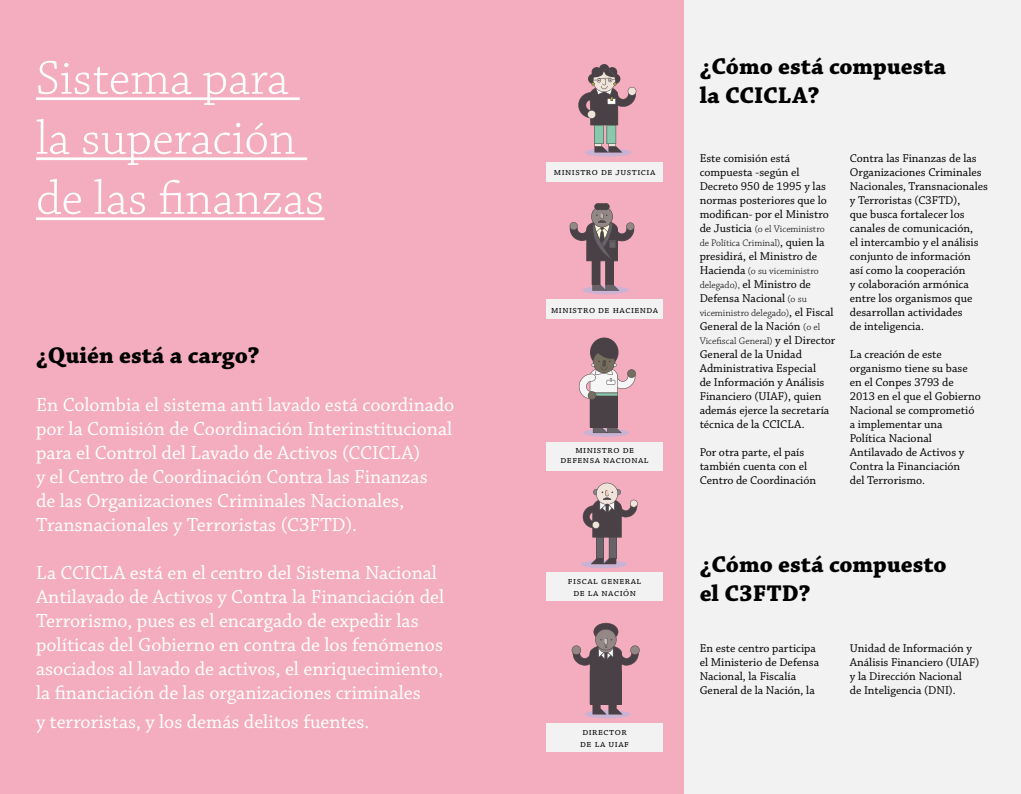
<style>
.page{position:relative;width:1021px;height:794px;background:#fff}
.page>*{position:absolute;margin:0;border:0;box-sizing:border-box;transform-origin:0 0}
.t1{font:300 50px/60px "Chaparral Pro";color:#fff}
.t2{font:700 24px/28.8px "Chaparral Pro";color:#000}
.t3{font:20px/24px "Chaparral Pro";color:#fff}
.t4{font:12px/14px "Chaparral Pro";color:#000}
.t5{font:300 10px/14px "Chaparral Pro";color:#000}
.t6{font:10px/12px "Chaparral Pro";letter-spacing:.05em;color:#000}
.s1{font-weight:400;font-size:12px}
.s2{font-weight:300;font-size:10px}
</style>
<div class="page">
<div style="left:0;top:0;width:684px;height:794px;background:#f4adbf"></div>
<div style="left:684px;top:0;width:336px;height:794px;background:#f2f2f2"></div>
<div style="left:585px;top:148px;width:46px;height:9px;background:#c9b2d3;border-radius:50%"></div>
<div style="left:607px;top:67px;width:10px;height:10px;background:#494145;border-radius:50%"></div>
<div style="left:599px;top:64px;width:10px;height:10px;background:#494145;border-radius:50%"></div>
<svg style="left:578px;top:69px;width:58px;height:84px"></svg>
<div style="left:583px;top:429px;width:46px;height:8px;background:#c9b2d3;border-radius:50%"></div>
<div style="left:590px;top:337px;width:28px;height:30px;background:#494145;border-radius:50%"></div>
<svg style="left:579px;top:345px;width:57px;height:88px"></svg>
<svg style="left:581px;top:560px;width:46px;height:8px"></svg>
<svg style="left:582px;top:483px;width:55px;height:81px"></svg>
<div style="left:582px;top:286px;width:46px;height:8px;background:#c9b2d3;border-radius:50%"></div>
<svg style="left:569px;top:203px;width:65px;height:88px"></svg>
<svg style="left:584px;top:710px;width:46px;height:8px"></svg>
<svg style="left:571px;top:623px;width:68px;height:91px"></svg>
<hr style="left:36px;top:97px;width:264px;height:3px;background:#fff">
<hr style="left:36px;top:157px;width:271px;height:3px;background:#fff">
<hr style="left:36px;top:217px;width:288px;height:3px;background:#fff">
<div style="left:546px;top:162px;width:116px;height:19px;background:#f2f2f2"></div>
<div style="left:546px;top:299px;width:116px;height:19px;background:#f2f2f2"></div>
<div style="left:546px;top:572px;width:116px;height:28px;background:#f2f2f2"></div>
<div style="left:546px;top:723px;width:116px;height:28px;background:#f2f2f2"></div>
<div style="left:546px;top:442px;width:116px;height:28px;background:#f2f2f2"></div>
<h1 class="t1" style="left:36px;top:50px;width:290px">Sistema para la superación de las finanzas</h1>
<h2 class="t2" style="left:699px;top:53px;width:248px">¿Cómo está compuesta la CCICLA?</h2>
<p class="t4" style="left:849px;top:152px;width:140px">Contra las Finanzas de las<br>Organizaciones Criminales<br>Nacionales, Transnacionales y Terroristas (C3FTD),<br>que busca fortalecer los canales de comunicación,<br>el intercambio y el análisis conjunto de información<br>así como la cooperación<br>y colaboración armónica entre los organismos que desarrollan actividades<br>de inteligencia.</p>
<p class="t4" style="left:849px;top:348px;width:132px">La creación de este organismo tiene su base en el Conpes 3793 de<br>2013 en el que el Gobierno<br>Nacional se comprometió a implementar una<br>Política Nacional<br>Antilavado de Activos y<br>Contra la Financiación<br>del Terrorismo.</p>
<p class="t4" style="left:699px;top:152px;width:131px">Este comisión está compuesta -según el<br>Decreto 950 de 1995 y las normas posteriores que lo modifican- por el Ministro</p>
<p class="t5" style="left:699px;top:222px;width:126px"><span class="s1">de Justicia</span> (o el Viceministro de Política Criminal)<span class="s1">, quien la</span></p>
<p class="t4" style="left:699px;top:250px;width:119px">presidirá, el Ministro de</p>
<p class="t5" style="left:699px;top:264px;width:120px"><span class="s1">Hacienda</span> (o su viceministro</p>
<p class="t4" style="left:699px;top:278px;width:113px"><span class="s2">delegado),</span> el Ministro de<br>Defensa Nacional <span class="s2">(o su</span></p>
<p class="t5" style="left:699px;top:306px;width:135px">viceministro delegado)<span class="s1">, el Fiscal</span></p>
<p class="t4" style="left:699px;top:320px;width:122px">General de la Nación <span class="s2">(o el</span></p>
<p class="t5" style="left:699px;top:334px;width:137px">Vicefiscal General) <span class="s1">y el Director</span></p>
<p class="t4" style="left:699px;top:348px;width:131px">General de la Unidad<br>Administrativa Especial de Información y Análisis<br>Financiero (UIAF), quien además ejerce la secretaría técnica de la CCICLA.</p>
<p class="t4" style="left:699px;top:446px;width:118px">Por otra parte, el país también cuenta con el<br>Centro de Coordinación</p>
<p class="t6" style="left:554px;top:167px;width:103px">Ministro de Justicia</p>
<p class="t6" style="left:551px;top:304px;width:75px">Ministro de HACIENDA</p>
<h2 class="t2" style="left:36px;top:342px;width:225px">¿Quién está a cargo?</h2>
<p class="t3" style="left:36px;top:393px;width:420px">En Colombia el sistema anti lavado está coordinado por la Comisión de Coordinación Interinstitucional para el Control del Lavado de Activos (CCICLA)<br>y el Centro de Coordinación Contra las Finanzas<br>de las Organizaciones Criminales Nacionales, Transnacionales y Terroristas (C3FTD).</p>
<p class="t3" style="left:36px;top:561px;width:409px">La CCICLA está en el centro del Sistema Nacional Antilavado de Activos y Contra la Financiación del Terrorismo, pues es el encargado de expedir las políticas del Gobierno en contra de los fenómenos asociados al lavado de activos, el enriquecimiento, la financiación de las organizaciones criminales</p>
<h3 class="t3" style="left:36px;top:710px;width:335px">y terroristas, y los demás delitos fuentes.</h3>
<p class="t6" style="left:560px;top:446px;width:75px;line-height:10px;text-indent:15px">Ministro de<br>DEFENSA</p>
<p class="t6" style="left:603px;top:455px;width:7px">NACIONA</p>
<p class="t6" style="left:644px;top:455px;width:6px">L</p>
<h2 class="t2" style="left:699px;top:551px;width:248px">¿Cómo está compuesto el C3FTD?</h2>
<p class="t6" style="left:568px;top:575px;width:11px">FISCA</p>
<p class="t6" style="left:593px;top:575px;width:21px">L GENERA</p>
<p class="t6" style="left:636px;top:575px;width:6px">L</p>
<p class="t6" style="left:573px;top:587px;width:35px">DE LA NACI</p>
<p class="t6" style="left:623px;top:587px;width:13px">ÓN</p>
<p class="t4" style="left:699px;top:642px;width:121px">En este centro participa el Ministerio de Defensa<br>Nacional, la Fiscalía<br>General de la Nación, la</p>
<p class="t4" style="left:849px;top:642px;width:131px">Unidad de Información y<br>Análisis Financiero (UIAF) y la Dirección Nacional<br>de Inteligencia (DNI).</p>
<p class="t6" style="left:580px;top:726px;width:50px">DIRECTOR<br>DE LAUIAF</p>
</div>
